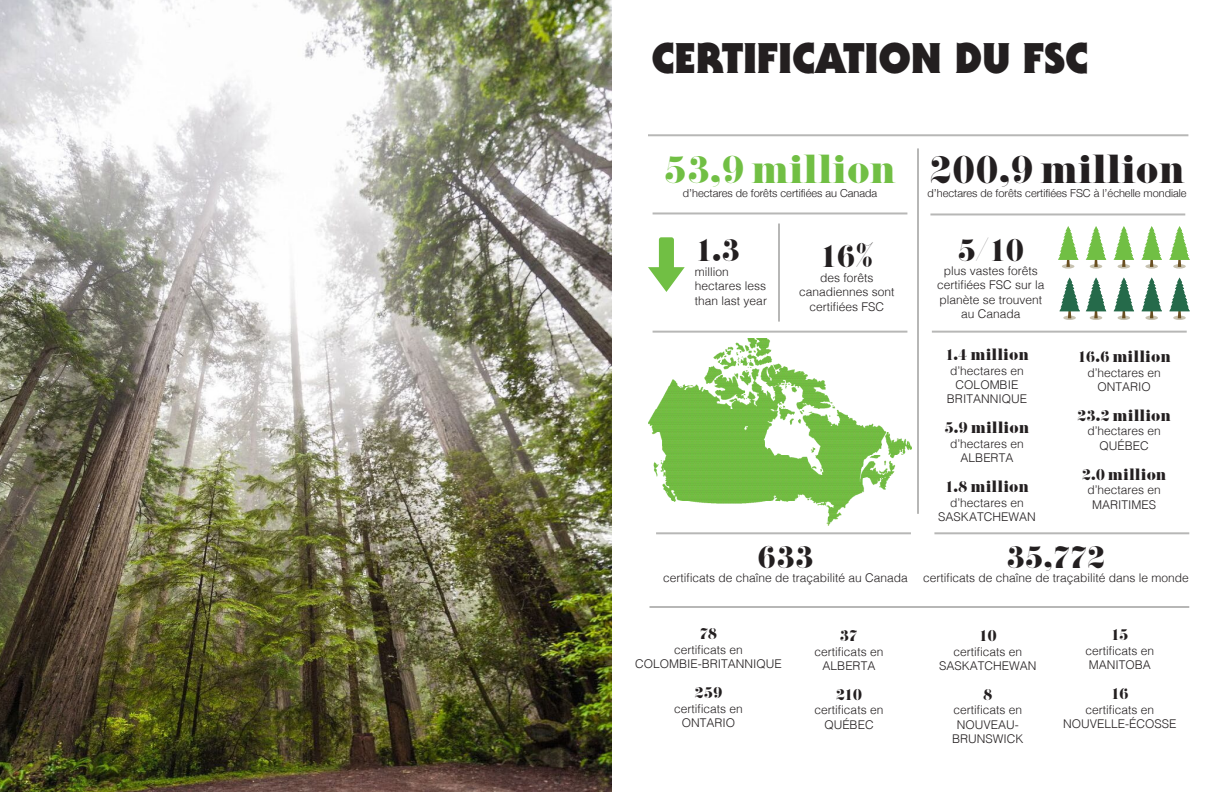
<style>
.page{position:relative;width:1224px;height:792px;background:#fff}
.page>*{position:absolute;margin:0;border:0;box-sizing:border-box;transform-origin:0 0}
.t1{font:900 42px "Serif Gothic Std";color:#231f20}
.t2{font:37px "Pistilli";color:#231f20}
.t3{font:37px "Pistilli";color:#71bf44}
.t4{font:30px "Pistilli";letter-spacing:-.04em;color:#231f20}
.t5{font:15px "Pistilli";color:#231f20}
.t6{font:300 12px/14.4px "Helvetica";color:#231f20}
.t7{font:300 11px "Helvetica Neue";color:#231f20}
</style>
<div class="page">
<img style="left:0;top:0;width:612px;height:792px">
<svg style="left:648px;top:237px;width:37px;height:55px"></svg>
<hr style="left:653px;top:212px;width:254px;height:2px;background:#737370">
<hr style="left:917px;top:148px;width:2px;height:366px;background:#737370">
<img style="left:648px;top:338px;width:264px;height:188px">
<hr style="left:778px;top:224px;width:2px;height:98px;background:#737370">
<hr style="left:653px;top:331px;width:254px;height:2px;background:#737370">
<hr style="left:648px;top:134px;width:540px;height:2px;background:#737370">
<hr style="left:930px;top:213px;width:255px;height:2px;background:#737370">
<hr style="left:932px;top:331px;width:255px;height:2px;background:#737370">
<hr style="left:656px;top:532px;width:255px;height:2px;background:#737370">
<hr style="left:934px;top:532px;width:255px;height:2px;background:#737370">
<div style="left:1062px;top:264px;width:12px;height:5px;background:#c7c2b0;border-radius:50%"></div>
<svg style="left:1058px;top:226px;width:20px;height:41px"></svg>
<svg style="left:1090px;top:316px;width:12px;height:4px"></svg>
<svg style="left:1086px;top:278px;width:20px;height:40px"></svg>
<div style="left:1090px;top:264px;width:12px;height:5px;background:#c7c2b0;border-radius:50%"></div>
<svg style="left:1086px;top:226px;width:20px;height:41px"></svg>
<div style="left:1118px;top:264px;width:12px;height:5px;background:#c7c2b0;border-radius:50%"></div>
<svg style="left:1114px;top:226px;width:20px;height:41px"></svg>
<svg style="left:1145px;top:264px;width:13px;height:5px"></svg>
<svg style="left:1141px;top:226px;width:21px;height:41px"></svg>
<svg style="left:1173px;top:264px;width:13px;height:5px"></svg>
<svg style="left:1169px;top:226px;width:21px;height:41px"></svg>
<svg style="left:1118px;top:316px;width:12px;height:4px"></svg>
<svg style="left:1114px;top:278px;width:20px;height:40px"></svg>
<svg style="left:1145px;top:316px;width:13px;height:4px"></svg>
<svg style="left:1141px;top:278px;width:21px;height:40px"></svg>
<svg style="left:1173px;top:316px;width:13px;height:4px"></svg>
<svg style="left:1169px;top:278px;width:21px;height:40px"></svg>
<hr style="left:649px;top:606px;width:540px;height:2px;background:#737370">
<svg style="left:1063px;top:316px;width:13px;height:4px"></svg>
<svg style="left:1059px;top:278px;width:21px;height:40px"></svg>
<p class="t1" style="left:651px;top:32px;width:439px">CERTIFICATION DU FSC</p>
<p class="t3" style="left:664px;top:146px;width:234px">53,9 million</p>
<p class="t7" style="left:683px;top:184px;width:196px">d’hectares de forêts certifiées au Canada</p>
<p class="t4" style="left:695px;top:231px;width:47px">1.3</p>
<p class="t6" style="left:695px;top:263px;width:35px">million</p>
<p class="t6" style="left:695px;top:278px;width:74px">hectares less than last year</p>
<p class="t4" style="left:820px;top:237px;width:56px">16%</p>
<p class="t6" style="left:820px;top:270px;width:55px">des forêts</p>
<p class="t6" style="left:799px;top:284px;width:97px">canadiennes sont</p>
<p class="t6" style="left:810px;top:298px;width:76px">certifiées FSC</p>
<p class="t4" style="left:757px;top:537px;width:58px">633</p>
<p class="t6" style="left:663px;top:570px;width:246px">certificats de chaîne de traçabilité au Canada</p>
<p class="t2" style="left:929px;top:146px;width:257px">200,9 million</p>
<p class="t7" style="left:928px;top:184px;width:260px">d’hectares de forêts certifiées FSC à l’échelle mondiale</p>
<p class="t4" style="left:957px;top:230px;width:69px">5/10</p>
<p class="t6" style="left:944px;top:263px;width:96px">plus vastes forêts</p>
<p class="t6" style="left:937px;top:277px;width:109px">certifiées FSC sur la</p>
<p class="t6" style="left:940px;top:292px;width:104px;text-align:center">planète se trouvent au Canada</p>
<p class="t5" style="left:945px;top:345px;width:85px">1.4 million</p>
<p class="t6" style="left:950px;top:362px;width:75px">d’hectares en</p>
<p class="t6" style="left:956px;top:377px;width:64px">COLOMBIE</p>
<p class="t6" style="left:947px;top:391px;width:82px">BRITANNIQUE</p>
<p class="t5" style="left:945px;top:418px;width:86px">5.9 million</p>
<p class="t6" style="left:950px;top:436px;width:75px">d’hectares en</p>
<p class="t6" style="left:961px;top:450px;width:54px">ALBERTA</p>
<p class="t5" style="left:945px;top:477px;width:86px">1.8 million</p>
<p class="t6" style="left:950px;top:494px;width:75px">d’hectares en</p>
<p class="t6" style="left:938px;top:509px;width:99px">SASKATCHEWAN</p>
<p class="t5" style="left:1077px;top:347px;width:95px">16.6 million</p>
<p class="t6" style="left:1087px;top:364px;width:75px">d’hectares en</p>
<p class="t6" style="left:1097px;top:379px;width:55px">ONTARIO</p>
<p class="t5" style="left:1077px;top:406px;width:95px">23.2 million</p>
<p class="t6" style="left:1087px;top:423px;width:75px">d’hectares en</p>
<p class="t6" style="left:1100px;top:437px;width:51px">QUÉBEC</p>
<p class="t5" style="left:1082px;top:464px;width:86px">2.0 million</p>
<p class="t6" style="left:1087px;top:482px;width:75px">d’hectares en</p>
<p class="t6" style="left:1092px;top:496px;width:66px">MARITIMES</p>
<p class="t4" style="left:1006px;top:537px;width:101px">35,772</p>
<p class="t6" style="left:923px;top:570px;width:267px">certificats de chaîne de traçabilité dans le monde</p>
<p class="t5" style="left:699px;top:624px;width:20px">78</p>
<p class="t6" style="left:674px;top:641px;width:70px">certificats en</p>
<p class="t6" style="left:635px;top:656px;width:148px">COLOMBIE-BRITANNIQUE</p>
<p class="t5" style="left:694px;top:683px;width:30px">259</p>
<p class="t6" style="left:674px;top:700px;width:70px">certificats en</p>
<p class="t6" style="left:682px;top:715px;width:55px">ONTARIO</p>
<p class="t5" style="left:840px;top:626px;width:20px">37</p>
<p class="t6" style="left:815px;top:643px;width:70px">certificats en</p>
<p class="t6" style="left:823px;top:658px;width:54px">ALBERTA</p>
<p class="t5" style="left:836px;top:685px;width:28px">210</p>
<p class="t6" style="left:815px;top:702px;width:70px">certificats en</p>
<p class="t6" style="left:824px;top:717px;width:51px">QUÉBEC</p>
<p class="t5" style="left:979px;top:626px;width:19px">10</p>
<p class="t6" style="left:953px;top:643px;width:70px">certificats en</p>
<p class="t6" style="left:939px;top:658px;width:99px">SASKATCHEWAN</p>
<p class="t5" style="left:983px;top:685px;width:11px">8</p>
<p class="t6" style="left:953px;top:702px;width:70px">certificats en</p>
<p class="t6" style="left:957px;top:717px;width:63px">NOUVEAU-</p>
<p class="t6" style="left:952px;top:731px;width:73px">BRUNSWICK</p>
<p class="t5" style="left:1111px;top:625px;width:19px">15</p>
<p class="t6" style="left:1085px;top:642px;width:70px">certificats en</p>
<p class="t6" style="left:1089px;top:657px;width:64px">MANITOBA</p>
<p class="t5" style="left:1111px;top:684px;width:20px">16</p>
<p class="t6" style="left:1085px;top:701px;width:70px">certificats en</p>
<p class="t6" style="left:1063px;top:716px;width:115px">NOUVELLE-ÉCOSSE</p>
</div>
